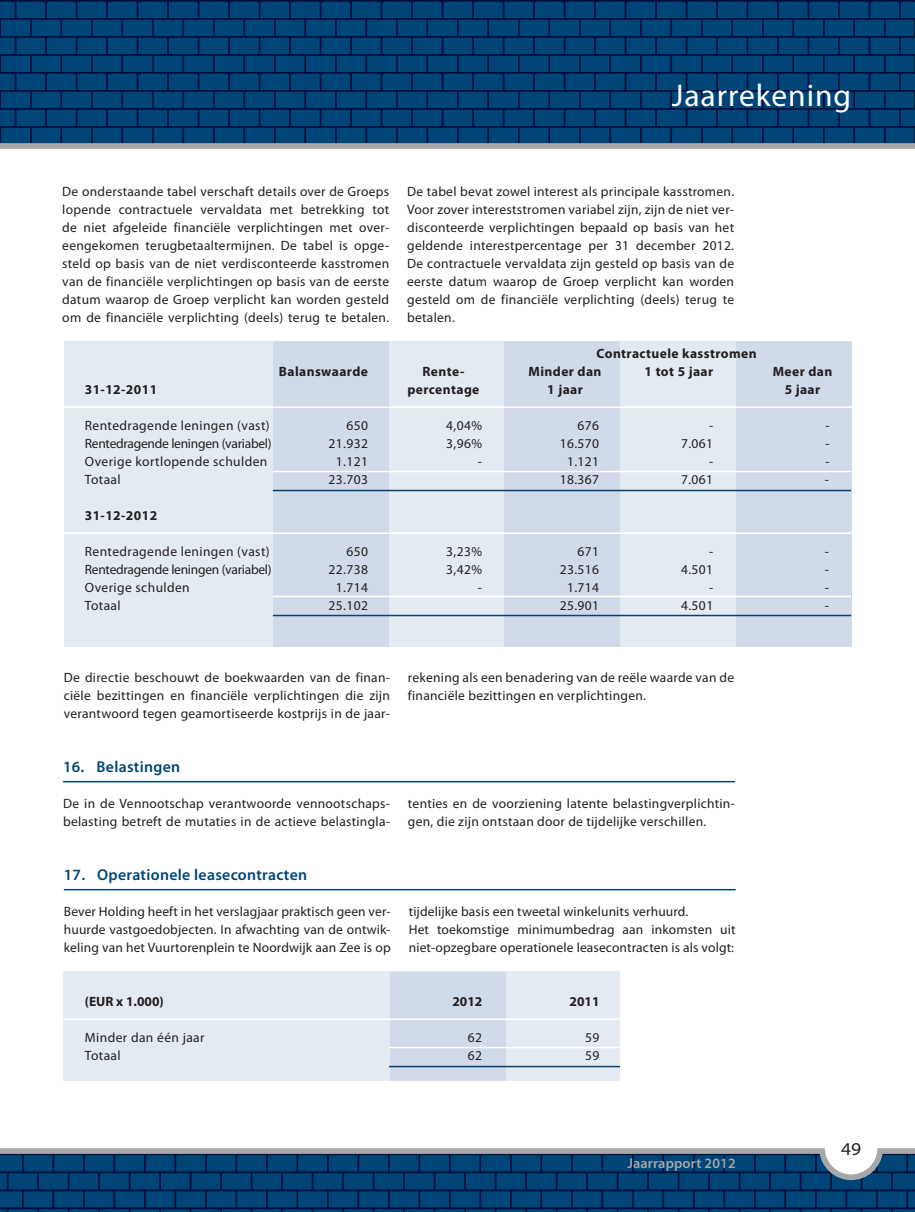
<style>
.page{position:relative;width:915px;height:1212px;background:#fff}
.page>*{position:absolute;margin:0;border:0;box-sizing:border-box;transform-origin:0 0}
.t1{font:31.5px "Myriad Pro";letter-spacing:.03em;color:#fff}
.t2{font:semi-expanded 18px "Myriad Pro";color:#231f20}
.t3{font:600 15.75px "Myriad Pro";letter-spacing:.02em;color:#004578}
.t4{font:600 14.25px "Myriad Pro";letter-spacing:.01em;color:#a6a7a8}
.t5{font:13.5px/18px "Myriad Pro";letter-spacing:.02em;color:#231f20}
.t6{font:700 13.5px "Myriad Pro";letter-spacing:.03em;color:#231f20}
.t7{font:13.5px "Myriad Pro";letter-spacing:-.02em;color:#231f20}
</style>
<div class="page">
<svg style="left:0;top:0;width:915px;height:146px;background:#003c6e"></svg>
<svg style="left:0;top:1148px;width:914px;height:64px;background:#144976"></svg>
<div style="left:0;top:143px;width:914px;height:6px;background:#a6a7a8"></div>
<div style="left:64px;top:972px;width:556px;height:109px;background:#e4eaf2"></div>
<div style="left:390px;top:973px;width:115px;height:108px;background:#d1dae9"></div>
<hr style="left:63px;top:781px;width:671px;height:1px;background:#004578">
<hr style="left:64px;top:889px;width:671px;height:1px;background:#004578">
<hr style="left:38px;top:1018px;width:671px;height:2px;background:#fff">
<hr style="left:389px;top:1047px;width:231px;height:1px;background:#fff">
<hr style="left:389px;top:1066px;width:231px;height:1px;background:#004578">
<div style="left:64px;top:341px;width:786px;height:180px;background:#e4eaf2"></div>
<div style="left:273px;top:341px;width:116px;height:180px;background:#d1dae9"></div>
<div style="left:504px;top:341px;width:116px;height:180px;background:#d1dae9"></div>
<div style="left:735px;top:341px;width:116px;height:180px;background:#d1dae9"></div>
<hr style="left:38px;top:406px;width:819px;height:2px;background:#fff">
<hr style="left:273px;top:471px;width:577px;height:1px;background:#fff">
<hr style="left:273px;top:490px;width:577px;height:1px;background:#004578">
<div style="left:64px;top:508px;width:786px;height:138px;background:#e4eaf2"></div>
<div style="left:273px;top:508px;width:116px;height:138px;background:#d1dae9"></div>
<div style="left:504px;top:508px;width:116px;height:138px;background:#d1dae9"></div>
<div style="left:735px;top:508px;width:116px;height:138px;background:#d1dae9"></div>
<hr style="left:38px;top:532px;width:819px;height:2px;background:#fff">
<hr style="left:273px;top:596px;width:577px;height:1px;background:#fff">
<hr style="left:273px;top:615px;width:577px;height:1px;background:#004578">
<h1 class="t1" style="left:671px;top:79px;width:181px">Jaarrekening</h1>
<p class="t5" style="left:62px;top:183px;width:328px;text-align:justify">De onderstaande tabel verschaft details over de Groeps lopende contractuele vervaldata met betrekking tot de niet afgeleide financiële verplichtingen met over&shy;eengekomen terugbetaaltermijnen. De tabel is opge&shy;steld op basis van de niet verdisconteerde kasstromen van de financiële verplichtingen op basis van de eerste datum waarop de Groep verplicht kan worden gesteld om de financiële verplichting (deels) terug te betalen.</p>
<p class="t5" style="left:407px;top:183px;width:328px;text-align:justify">De tabel bevat zowel interest als principale kasstromen.<br>Voor zover intereststromen variabel zijn, zijn de niet ver&shy;disconteerde verplichtingen bepaald op basis van het geldende interestpercentage per 31 december 2012.<br>De contractuele vervaldata zijn gesteld op basis van de eerste datum waarop de Groep verplicht kan worden gesteld om de financiële verplichting (deels) terug te betalen.</p>
<p class="t6" style="left:596px;top:346px;width:161px">Contractuele kasstromen</p>
<p class="t6" style="left:279px;top:364px;width:90px">Balanswaarde</p>
<p class="t6" style="left:422px;top:364px;width:43px">Rente-</p>
<p class="t6" style="left:528px;top:364px;width:74px">Minder dan</p>
<p class="t6" style="left:644px;top:364px;width:70px">1 tot 5 jaar</p>
<p class="t6" style="left:772px;top:364px;width:61px">Meer dan</p>
<p class="t6" style="left:85px;top:382px;width:74px">31-12-2011</p>
<p class="t6" style="left:407px;top:382px;width:73px">percentage</p>
<p class="t6" style="left:547px;top:382px;width:37px">1 jaar</p>
<p class="t6" style="left:784px;top:382px;width:37px">5 jaar</p>
<p class="t5" style="left:85px;top:417px;width:186px">Rentedragende leningen (vast)</p>
<p class="t5" style="left:346px;top:417px;width:23px">650</p>
<p class="t5" style="left:446px;top:417px;width:37px">4,04%</p>
<p class="t5" style="left:577px;top:417px;width:23px">676</p>
<p class="t5" style="left:708px;top:417px;width:6px">-</p>
<p class="t5" style="left:825px;top:417px;width:6px">-</p>
<p class="t7" style="left:85px;top:436px;width:188px">Rentedragende leningen (variabel)</p>
<p class="t5" style="left:328px;top:435px;width:41px">21.932</p>
<p class="t5" style="left:446px;top:435px;width:37px">3,96%</p>
<p class="t5" style="left:559px;top:435px;width:41px">16.570</p>
<p class="t5" style="left:680px;top:435px;width:34px">7.061</p>
<p class="t5" style="left:825px;top:435px;width:6px">-</p>
<p class="t5" style="left:85px;top:453px;width:184px">Overige kortlopende schulden</p>
<p class="t5" style="left:336px;top:453px;width:34px">1.121</p>
<p class="t5" style="left:477px;top:453px;width:6px">-</p>
<p class="t5" style="left:567px;top:453px;width:34px">1.121</p>
<p class="t5" style="left:708px;top:453px;width:6px">-</p>
<p class="t5" style="left:825px;top:453px;width:6px">-</p>
<p class="t5" style="left:85px;top:471px;width:37px">Totaal</p>
<p class="t5" style="left:328px;top:471px;width:41px">23.703</p>
<p class="t5" style="left:559px;top:471px;width:41px">18.367</p>
<p class="t5" style="left:680px;top:471px;width:34px">7.061</p>
<p class="t5" style="left:824px;top:471px;width:6px">-</p>
<p class="t6" style="left:85px;top:508px;width:74px">31-12-2012</p>
<p class="t5" style="left:85px;top:543px;width:186px">Rentedragende leningen (vast)</p>
<p class="t5" style="left:346px;top:543px;width:23px">650</p>
<p class="t5" style="left:446px;top:543px;width:37px">3,23%</p>
<p class="t5" style="left:577px;top:543px;width:23px">671</p>
<p class="t5" style="left:708px;top:543px;width:6px">-</p>
<p class="t5" style="left:824px;top:543px;width:6px">-</p>
<p class="t7" style="left:85px;top:562px;width:188px">Rentedragende leningen (variabel)</p>
<p class="t5" style="left:328px;top:561px;width:41px">22.738</p>
<p class="t5" style="left:446px;top:561px;width:37px">3,42%</p>
<p class="t5" style="left:559px;top:561px;width:41px">23.516</p>
<p class="t5" style="left:680px;top:561px;width:34px">4.501</p>
<p class="t5" style="left:824px;top:561px;width:6px">-</p>
<p class="t5" style="left:85px;top:579px;width:106px">Overige schulden</p>
<p class="t5" style="left:336px;top:579px;width:34px">1.714</p>
<p class="t5" style="left:477px;top:579px;width:6px">-</p>
<p class="t5" style="left:567px;top:579px;width:34px">1.714</p>
<p class="t5" style="left:708px;top:579px;width:6px">-</p>
<p class="t5" style="left:824px;top:579px;width:6px">-</p>
<p class="t5" style="left:85px;top:597px;width:37px">Totaal</p>
<p class="t5" style="left:328px;top:597px;width:41px">25.102</p>
<p class="t5" style="left:559px;top:597px;width:41px">25.901</p>
<p class="t5" style="left:681px;top:597px;width:34px">4.501</p>
<p class="t5" style="left:824px;top:597px;width:6px">-</p>
<p class="t5" style="left:64px;top:669px;width:327px;text-align:justify">De directie beschouwt de boekwaarden van de finan&shy;ciële bezittingen en financiële verplichtingen die zijn verantwoord tegen geamortiseerde kostprijs in de jaar-</p>
<p class="t5" style="left:408px;top:669px;width:327px">rekening als een benadering van de reële waarde van de financiële bezittingen en verplichtingen.</p>
<p class="t3" style="left:63px;top:758px;width:119px">16. Belastingen</p>
<p class="t5" style="left:63px;top:795px;width:328px">De in de Vennootschap verantwoorde vennootschaps&shy;belasting betreft de mutaties in de actieve belastingla-</p>
<p class="t5" style="left:408px;top:795px;width:328px">tenties en de voorziening latente belastingverplichtin&shy;gen, die zijn ontstaan door de tijdelijke verschillen.</p>
<p class="t3" style="left:64px;top:866px;width:245px">17. Operationele leasecontracten</p>
<p class="t5" style="left:64px;top:903px;width:328px;text-align:justify">Bever Holding heeft in het verslagjaar praktisch geen ver&shy;huurde vastgoedobjecten. In afwachting van de ontwik&shy;keling van het Vuurtorenplein te Noordwijk aan Zee is op</p>
<p class="t5" style="left:408px;top:903px;width:328px">tijdelijke basis een tweetal winkelunits verhuurd.<br>Het toekomstige minimumbedrag aan inkomsten uit niet-opzegbare operationele leasecontracten is als volgt:</p>
<p class="t6" style="left:85px;top:994px;width:80px">(EUR x 1.000)</p>
<p class="t6" style="left:452px;top:994px;width:31px">2012</p>
<p class="t6" style="left:569px;top:994px;width:31px">2011</p>
<p class="t5" style="left:85px;top:1029px;width:121px">Minder dan één jaar</p>
<p class="t5" style="left:467px;top:1029px;width:16px">62</p>
<p class="t5" style="left:585px;top:1029px;width:16px">59</p>
<p class="t5" style="left:85px;top:1047px;width:37px">Totaal</p>
<p class="t5" style="left:467px;top:1047px;width:16px">62</p>
<p class="t5" style="left:585px;top:1047px;width:16px">59</p>
<p class="t4" style="left:627px;top:1156px;width:110px">Jaarrapport 2012</p>
<h2 class="t2" style="left:840px;top:1139px;width:22px">49</h2>
</div>
